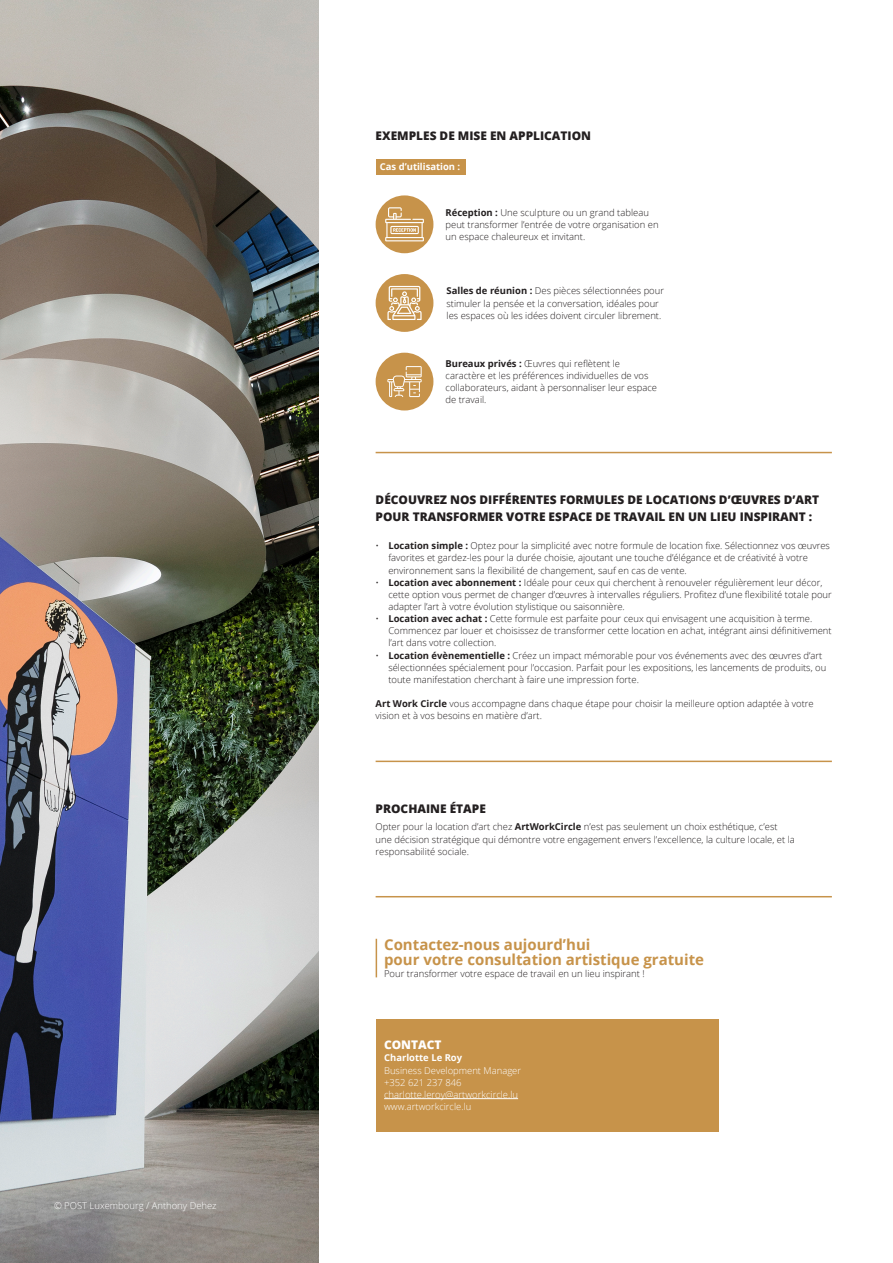
<style>
.page{position:relative;width:893px;height:1263px;background:#fff}
.page>*{position:absolute;margin:0;border:0;box-sizing:border-box;transform-origin:0 0}
.t1{font:700 15px "Open Sans";color:#c7934a}
.t2{font:800 11.85px/17px "Open Sans";color:#231f20}
.t3{font:800 11.85px "Open Sans";color:#fff}
.t4{font:300 9.45px/12.1px "Open Sans";color:#231f20}
.t5{font:300 9.45px "Open Sans";color:#fff}
.t6{font:700 9.45px "Open Sans";color:#fff}
.s1{font-weight:700}
</style>
<div class="page">
<img style="left:0;top:0;width:319px;height:1263px">
<div style="left:376px;top:1019px;width:342px;height:112px;background:#c7934a"></div>
<hr style="left:384px;top:1098px;width:134px;height:1px;background:#fff">
<hr style="left:376px;top:939px;width:1px;height:38px;background:#c7934a">
<hr style="left:376px;top:896px;width:456px;height:1px;background:#c7934a">
<hr style="left:376px;top:761px;width:456px;height:1px;background:#c7934a">
<hr style="left:376px;top:452px;width:456px;height:1px;background:#c7934a">
<div style="left:376px;top:159px;width:90px;height:16px;background:#c7934a"></div>
<div style="left:376px;top:195px;width:57px;height:58px;background:#c7934a;border-radius:50%"></div>
<svg style="left:385px;top:207px;width:39px;height:34px"></svg>
<div style="left:376px;top:353px;width:57px;height:57px;background:#c7934a;border-radius:50%"></div>
<svg style="left:387px;top:366px;width:35px;height:31px"></svg>
<div style="left:376px;top:274px;width:57px;height:58px;background:#c7934a;border-radius:50%"></div>
<svg style="left:387px;top:286px;width:35px;height:34px"></svg>
<p class="t5" style="left:54px;top:1199px;width:164px">© POST Luxembourg / Anthony Dehez</p>
<p class="t2" style="left:376px;top:127px;width:217px">EXEMPLES DE MISE EN APPLICATION</p>
<p class="t6" style="left:380px;top:160px;width:82px">Cas d’utilisation :</p>
<p class="t4" style="left:445px;top:206px;width:215px"><span class="s1">Réception :</span> Une sculpture ou un grand tableau peut transformer l’entrée de votre organisation en un espace chaleureux et invitant.</p>
<p class="t4" style="left:447px;top:285px;width:219px"><span class="s1">Salles de réunion :</span> Des pièces sélectionnées pour stimuler la pensée et la conversation, idéales pour les espaces où les idées doivent circuler librement.</p>
<p class="t4" style="left:445px;top:357px;width:213px"><span class="s1">Bureaux privés :</span> Œuvres qui reflètent le caractère et les préférences individuelles de vos collaborateurs, aidant à personnaliser leur espace de travail.</p>
<p class="t2" style="left:376px;top:490px;width:445px">DÉCOUVREZ NOS DIFFÉRENTES FORMULES DE LOCATIONS D’ŒUVRES D’ART<br>POUR TRANSFORMER VOTRE ESPACE DE TRAVAIL EN UN LIEU INSPIRANT :</p>
<p class="t4" style="left:388px;top:539px;width:443px;text-indent:-13px">• <span class="s1">Location simple :</span> Optez pour la simplicité avec notre formule de location fixe. Sélectionnez vos œuvres favorites et gardez-les pour la durée choisie, ajoutant une touche d’élégance et de créativité à votre environnement sans la flexibilité de changement, sauf en cas de vente.</p>
<p class="t4" style="left:388px;top:576px;width:445px;text-indent:-13px">• <span class="s1">Location avec abonnement :</span> Idéale pour ceux qui cherchent à renouveler régulièrement leur décor, cette option vous permet de changer d’œuvres à intervalles réguliers. Profitez d’une flexibilité totale pour adapter l’art à votre évolution stylistique ou saisonnière.</p>
<p class="t4" style="left:388px;top:612px;width:445px;text-indent:-13px">• <span class="s1">Location avec achat :</span> Cette formule est parfaite pour ceux qui envisagent une acquisition à terme.<br>Commencez par louer et choisissez de transformer cette location en achat, intégrant ainsi définitivement l’art dans votre collection.</p>
<p class="t4" style="left:388px;top:649px;width:439px;text-indent:-13px">• <span class="s1">Location évènementielle :</span> Créez un impact mémorable pour vos événements avec des œuvres d’art sélectionnées spécialement pour l’occasion. Parfait pour les expositions, les lancements de produits, ou toute manifestation cherchant à faire une impression forte.</p>
<p class="t4" style="left:376px;top:697px;width:440px"><span class="s1">Art Work Circle</span> vous accompagne dans chaque étape pour choisir la meilleure option adaptée à votre vision et à vos besoins en matière d’art.</p>
<p class="t2" style="left:376px;top:799px;width:112px">PROCHAINE ÉTAPE</p>
<p class="t4" style="left:376px;top:821px;width:421px">Opter pour la location d’art chez <span class="s1">ArtWorkCircle</span> n’est pas seulement un choix esthétique, c’est une décision stratégique qui démontre votre engagement envers l’excellence, la culture locale, et la responsabilité sociale.</p>
<p class="t1" style="left:384px;top:934px;width:208px">Contactez-nous aujourd’hui</p>
<p class="t1" style="left:384px;top:949px;width:321px">pour votre consultation artistique gratuite</p>
<p class="t4" style="left:384px;top:968px;width:262px">Pour transformer votre espace de travail en un lieu inspirant !</p>
<p class="t3" style="left:384px;top:1036px;width:59px">CONTACT</p>
<p class="t6" style="left:384px;top:1051px;width:80px">Charlotte Le Roy</p>
<p class="t5" style="left:384px;top:1064px;width:139px">Business Development Manager</p>
<p class="t5" style="left:384px;top:1076px;width:79px">+352 621 237 846</p>
<p class="t5" style="left:384px;top:1088px;width:135px">charlotte.leroy@artworkcircle.lu</p>
<p class="t5" style="left:384px;top:1100px;width:89px">www.artworkcircle.lu</p>
</div>
